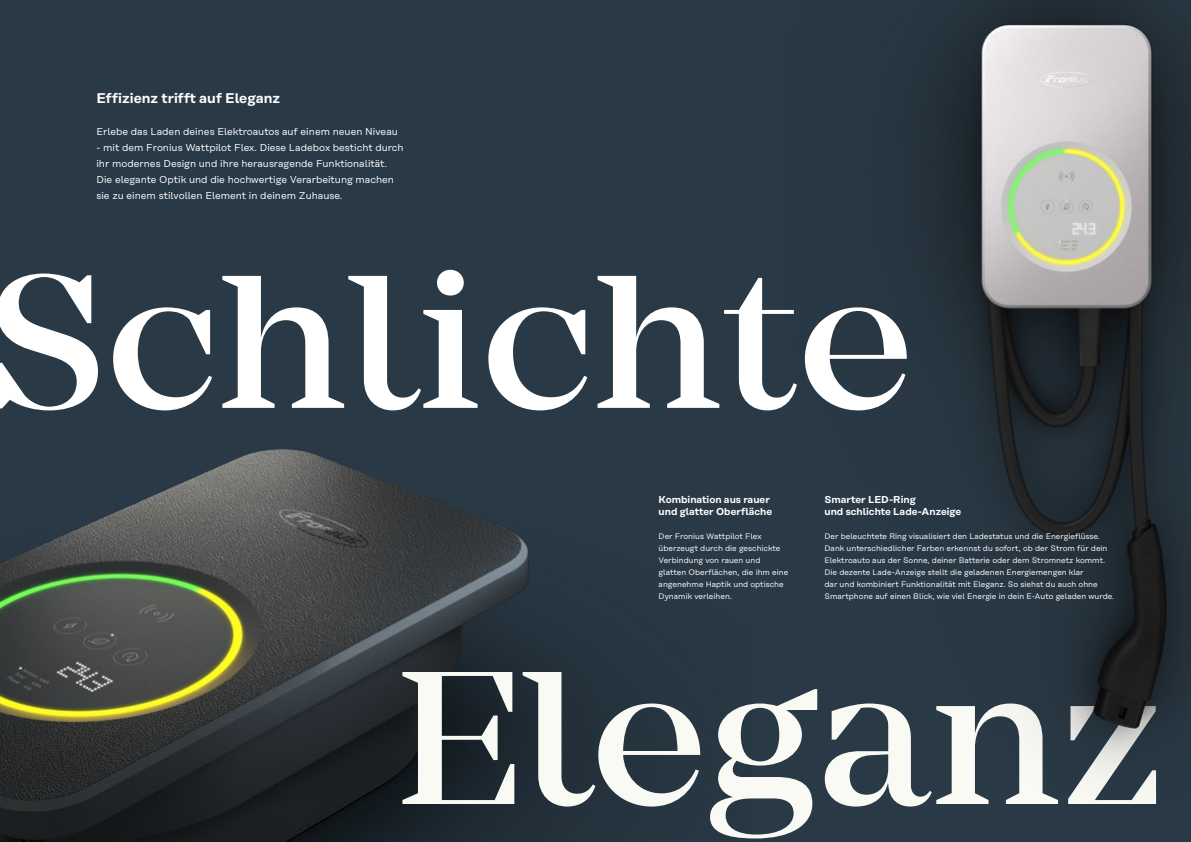
<style>
.page{position:relative;width:1191px;height:842px;background:#293945}
.page>*{position:absolute;margin:0;border:0;box-sizing:border-box;transform-origin:0 0}
.t1{font:500 197px "Mirador";color:#fff}
.t2{font:500 197px "Mirador";color:#fafaf5}
.t3{font:600 14px "Rational Text";color:#fff}
.t4{font:10px/16px "Rational Text";color:#fff}
.t5{font:600 10px/12px "Rational Text";color:#fff}
.t6{font:8px/12px "Rational Text";color:#fff}
</style>
<div class="page">
<img style="left:0;top:449px;width:595px;height:393px">
<img style="left:927px;top:0;width:264px;height:733px">
<h2 class="t3" style="left:96px;top:90px;width:185px">Effizienz trifft auf Eleganz</h2>
<p class="t4" style="left:96px;top:124px;width:303px">Erlebe das Laden deines Elektroautos auf einem neuen Niveau</p>
<p class="t4" style="left:96px;top:140px;width:309px">- mit dem Fronius Wattpilot Flex. Diese Ladebox besticht durch ihr modernes Design und ihre herausragende Funktionalität.<br>Die elegante Optik und die hochwertige Verarbeitung machen sie zu einem stilvollen Element in deinem Zuhause.</p>
<h1 class="t1" style="left:-13px;top:227px;width:927px">Schlichte</h1>
<p class="t5" style="left:658px;top:494px;width:115px">Kombination aus rauer und glatter Oberfläche</p>
<p class="t6" style="left:658px;top:531px;width:131px">Der Fronius Wattpilot Flex überzeugt durch die geschickte<br>Verbindung von rauen und glatten Oberflächen, die ihm eine angenehme Haptik und optische<br>Dynamik verleihen.</p>
<p class="t5" style="left:824px;top:494px;width:138px">Smarter LED-Ring<br>und schlichte Lade-Anzeige</p>
<p class="t6" style="left:824px;top:531px;width:291px">Der beleuchtete Ring visualisiert den Ladestatus und die Energieflüsse.<br>Dank unterschiedlicher Farben erkennst du sofort, ob der Strom für dein Elektroauto aus der Sonne, deiner Batterie oder dem Stromnetz kommt.<br>Die dezente Lade-Anzeige stellt die geladenen Energiemengen klar<br>dar und kombiniert Funktionalität mit Eleganz. So siehst du auch ohne Smartphone auf einen Blick, wie viel Energie in dein E-Auto geladen wurde.</p>
<h1 class="t2" style="left:396px;top:623px;width:767px">Eleganz</h1>
</div>
